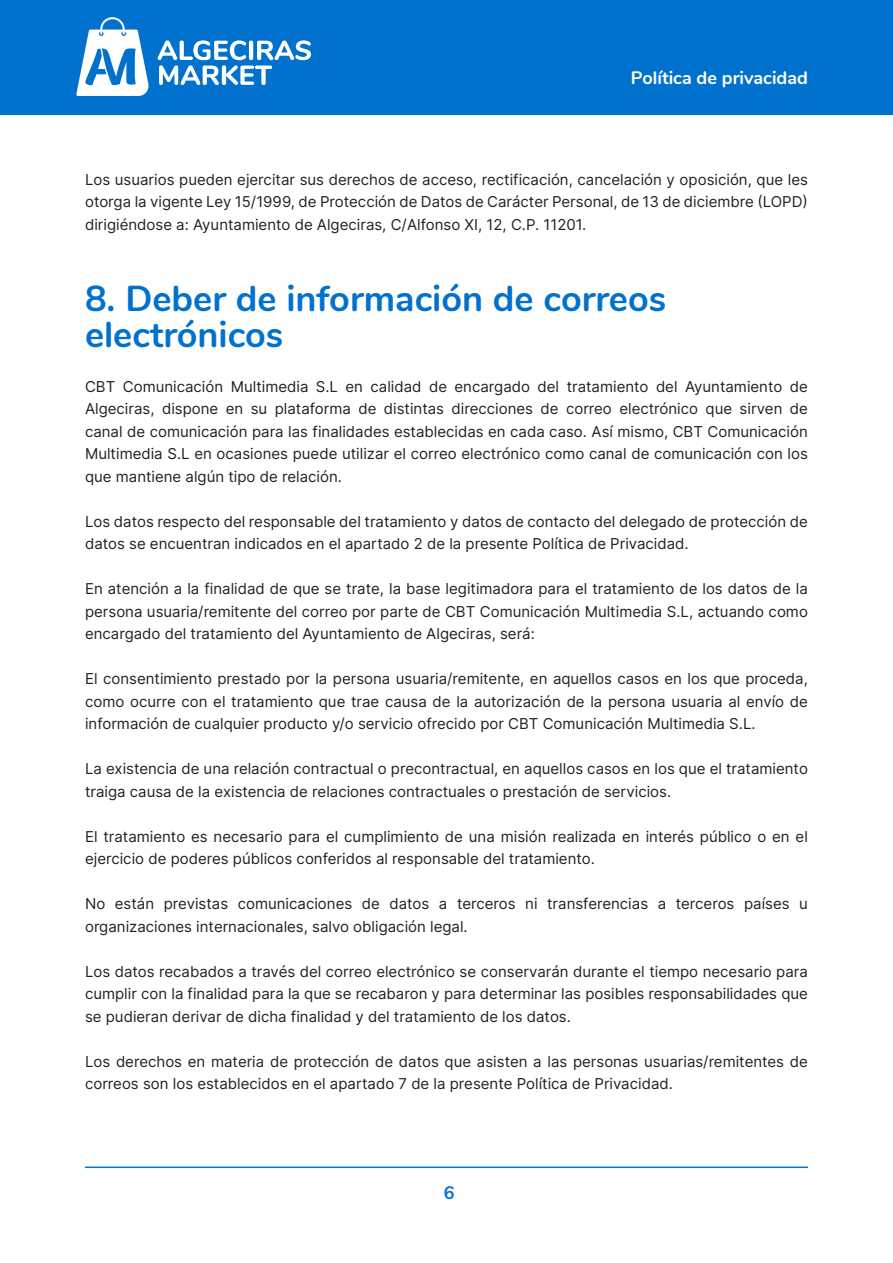
<style>
.page{position:relative;width:893px;height:1263px;background:#fff}
.page>*{position:absolute;margin:0;border:0;box-sizing:border-box;transform-origin:0 0}
.t1{font:700 36px/36px "Nunito";color:#0072ce}
.t2{font:700 18px "Nunito";color:#fff}
.t3{font:700 18px "Nunito";color:#0072ce}
.t4{font:15px/22.5px "Inter";color:#222223;text-align:justify}
</style>
<div class="page">
<div style="left:0;top:0;width:893px;height:115px;background:#0072ce"></div>
<svg style="left:158px;top:40px;width:153px;height:45px"></svg>
<svg style="left:76px;top:17px;width:73px;height:79px"></svg>
<hr style="left:85px;top:1166px;width:723px;height:2px;background:#0072ce">
<p class="t2" style="left:631px;top:65px;width:178px">Política de privacidad</p>
<p class="t4" style="left:85px;top:168px;width:724px">Los usuarios pueden ejercitar sus derechos de acceso, rectificación, cancelación y oposición, que les otorga la vigente Ley 15/1999, de Protección de Datos de Carácter Personal, de 13 de diciembre (LOPD) dirigiéndose a: Ayuntamiento de Algeciras, C/Alfonso XI, 12, C.P. 11201.</p>
<h1 class="t1" style="left:85px;top:278px;width:583px">8. Deber de información de correos electrónicos</h1>
<p class="t4" style="left:85px;top:375px;width:724px">CBT Comunicación Multimedia S.L en calidad de encargado del tratamiento del Ayuntamiento de Algeciras, dispone en su plataforma de distintas direcciones de correo electrónico que sirven de canal de comunicación para las finalidades establecidas en cada caso. Así mismo, CBT Comunicación Multimedia S.L en ocasiones puede utilizar el correo electrónico como canal de comunicación con los que mantiene algún tipo de relación.</p>
<p class="t4" style="left:85px;top:510px;width:724px">Los datos respecto del responsable del tratamiento y datos de contacto del delegado de protección de datos se encuentran indicados en el apartado 2 de la presente Política de Privacidad.</p>
<p class="t4" style="left:85px;top:577px;width:724px">En atención a la finalidad de que se trate, la base legitimadora para el tratamiento de los datos de la persona usuaria/remitente del correo por parte de CBT Comunicación Multimedia S.L, actuando como encargado del tratamiento del Ayuntamiento de Algeciras, será:</p>
<p class="t4" style="left:85px;top:667px;width:724px">El consentimiento prestado por la persona usuaria/remitente, en aquellos casos en los que proceda, como ocurre con el tratamiento que trae causa de la autorización de la persona usuaria al envío de información de cualquier producto y/o servicio ofrecido por CBT Comunicación Multimedia S.L.</p>
<p class="t4" style="left:85px;top:757px;width:724px">La existencia de una relación contractual o precontractual, en aquellos casos en los que el tratamiento traiga causa de la existencia de relaciones contractuales o prestación de servicios.</p>
<p class="t4" style="left:85px;top:825px;width:724px">El tratamiento es necesario para el cumplimiento de una misión realizada en interés público o en el ejercicio de poderes públicos conferidos al responsable del tratamiento.</p>
<p class="t4" style="left:85px;top:892px;width:724px">No están previstas comunicaciones de datos a terceros ni transferencias a terceros países u organizaciones internacionales, salvo obligación legal.</p>
<p class="t4" style="left:85px;top:960px;width:724px">Los datos recabados a través del correo electrónico se conservarán durante el tiempo necesario para cumplir con la finalidad para la que se recabaron y para determinar las posibles responsabilidades que se pudieran derivar de dicha finalidad y del tratamiento de los datos.</p>
<p class="t4" style="left:85px;top:1050px;width:724px">Los derechos en materia de protección de datos que asisten a las personas usuarias/remitentes de correos son los establecidos en el apartado 7 de la presente Política de Privacidad.</p>
<p class="t3" style="left:444px;top:1180px;width:12px">6</p>
</div>
